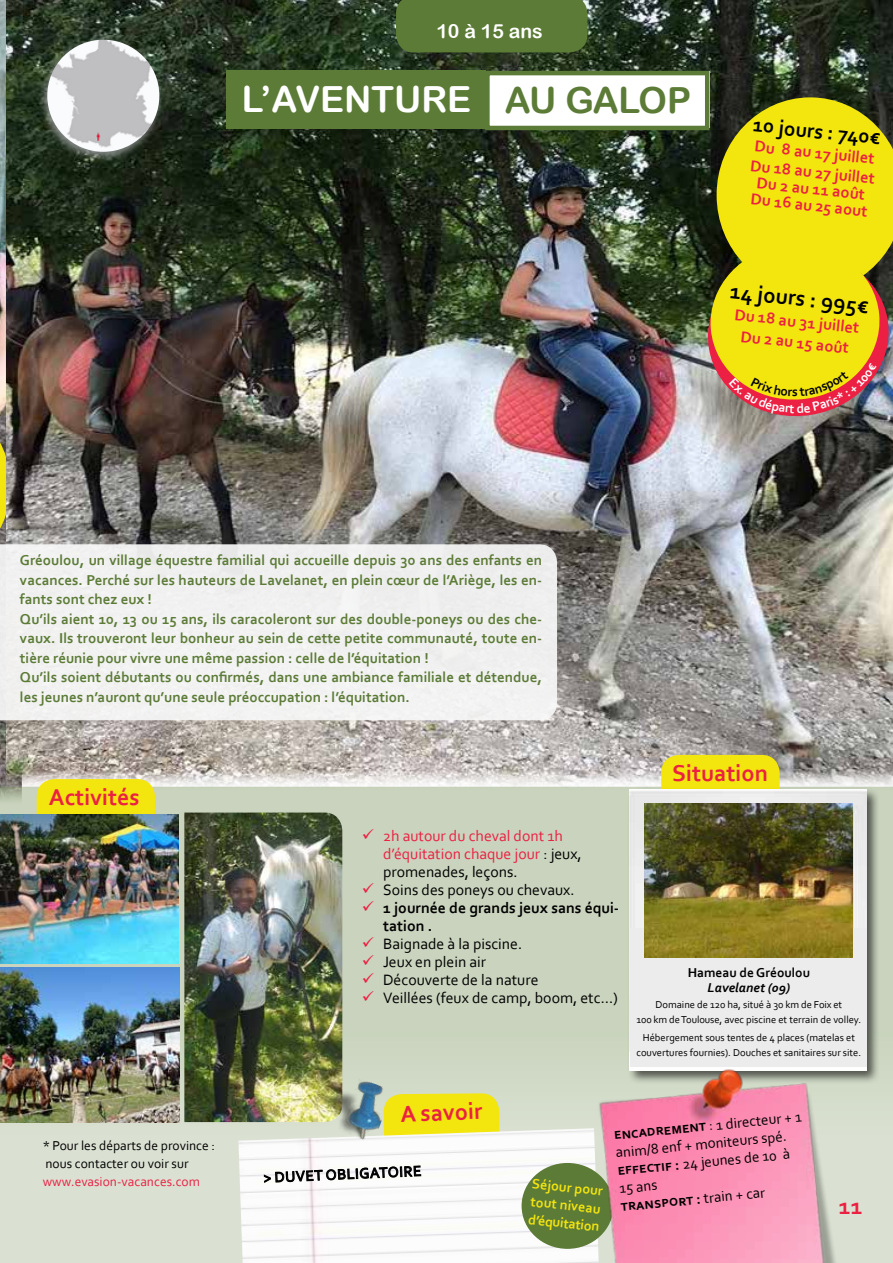
<style>
.page{position:relative;width:893px;height:1263px;background:#fff}
.page>*{position:absolute;margin:0;border:0;box-sizing:border-box;transform-origin:0 0}
.t1{font:36px "Arial Rounded MT Bold";color:#fff}
.t2{font:700 24px "Corbel";color:#eb2043}
.t3{font:700 22.5px "Corbel";color:#000}
.t4{font:700 21px "Corbel";color:#000}
.t5{font:19.5px "Arial Rounded MT Bold";color:#fff}
.t6{font:700 16.5px/19.8px "Corbel";color:#eb2043}
.t7{font:15.75px/18px "Corbel";color:#000}
.t8{font:700 15.75px/18px "Corbel";color:#000}
.t9{font:700 15px/19.5px "Corbel";color:#5c7b37}
.t10{font:15px/17.9px "Corbel";color:#000}
.t11{font:700 14.25px/18px "Corbel";color:#f3e50e;text-align:justify}
.t12{font:13.5px/18px "Corbel";color:#000}
.t13{font:13.5px "Corbel";color:#eb2043}
.t14{font:700 13.5px "Corbel";color:#000}
.t15{font:italic 700 13.5px "Corbel";color:#000}
.t16{font:10.5px/15px "Corbel";color:#000;text-align:center}
.s1{color:#5c7b37}
.s2{color:#eb2043}
.s3{font-weight:700}
</style>
<div class="page">
<img style="left:0;top:0;width:6px;height:787px">
<svg style="left:0;top:392px;width:6px;height:152px"></svg>
<img style="left:6px;top:0;width:887px;height:787px">
<div style="left:0;top:544px;width:557px;height:176px;background:#f1f1f1"></div>
<svg style="left:0;top:787px;width:893px;height:476px;background:#ced7c3"></svg>
<div style="left:486px;top:72px;width:223px;height:56px;background:#fff"></div>
<div style="left:226px;top:71px;width:260px;height:58px;background:#5c7b37"></div>
<div style="left:485px;top:71px;width:224px;height:59px;border:4px solid #5c7b37"></div>
<div style="left:37px;top:779px;width:118px;height:55px;background:#f3e50e;border-radius:18px"></div>
<div style="left:396px;top:0;width:191px;height:52px;background:#5c7b37"></div>
<div style="left:393px;top:1093px;width:107px;height:35px;background:#f3e50e"></div>
<div style="left:661px;top:755px;width:119px;height:54px;background:#f3e50e;border-radius:18px"></div>
<div style="left:627px;top:787px;width:253px;height:297px;background:#000;opacity:.62"></div>
<img style="left:630px;top:790px;width:236px;height:280px">
<img style="left:238px;top:1128px;width:352px;height:135px">
<div style="left:630px;top:928px;width:236px;height:138px;background:#ececed"></div>
<img style="left:0;top:815px;width:179px;height:149px">
<img style="left:0;top:968px;width:179px;height:154px">
<div style="left:522px;top:1164px;width:91px;height:84px;background:#5c7b37;border-radius:50%"></div>
<div style="left:522px;top:1163px;width:91px;height:86px;border:2px solid #5c7b37;border-radius:50%"></div>
<div style="left:37px;top:35px;width:129px;height:129px;background:#aeafb2;opacity:.75"></div>
<img style="left:47px;top:40px;width:112px;height:112px;border-radius:56px">
<img style="left:645px;top:803px;width:208px;height:154px">
<img style="left:184px;top:812px;width:158px;height:310px">
<img style="left:590px;top:1068px;width:250px;height:195px">
<img style="left:315px;top:1069px;width:78px;height:75px">
<svg style="left:264px;top:1165px;width:157px;height:40px"></svg>
<svg style="left:363px;top:829px;width:11px;height:10px"></svg>
<svg style="left:363px;top:883px;width:11px;height:10px"></svg>
<svg style="left:363px;top:901px;width:11px;height:10px"></svg>
<svg style="left:363px;top:937px;width:11px;height:10px"></svg>
<svg style="left:363px;top:955px;width:11px;height:10px"></svg>
<svg style="left:363px;top:973px;width:11px;height:10px"></svg>
<svg style="left:363px;top:991px;width:11px;height:10px"></svg>
<svg style="left:702px;top:97px;width:191px;height:326px;background:#cdb71e"></svg>
<h3 class="t5" style="left:436px;top:19px;width:108px">10 À 15 ANS</h3>
<h1 class="t1" style="left:242px;top:78px;width:451px">L’AVENTURE <span class="s1">AU GALOP</span></h1>
<h3 class="t4" style="left:755px;top:111px;width:129px;rotate:6deg">10 jours : 740€</h3>
<p class="t6" style="left:753px;top:135px;width:127px;rotate:6deg">Du 8 au 17 juillet<br>Du 18 au 27 juillet</p>
<p class="t6" style="left:753px;top:174px;width:119px;line-height:16.5px;rotate:6deg">Du 2 au 11 août<br>Du 16 au 25 aout</p>
<h3 class="t3" style="left:732px;top:277px;width:141px;rotate:6deg">14 jours : 995€</h3>
<p class="t6" style="left:736px;top:304px;width:127px;line-height:21px;text-align:center;rotate:6deg">Du 18 au 31 juillet<br>Du 2 au 15 août</p>
<p class="t14" style="left:792px;top:383px;width:7px">s</p>
<p class="t9" style="left:20px;top:550px;width:524px">Gréoulou, un village équestre familial qui accueille depuis 30 ans des enfants en vacances. Perché sur les hauteurs de Lavelanet, en plein cœur de l’Ariège, les en&shy;fants sont chez eux !<br>Qu’ils aient 10, 13 ou 15 ans, ils caracoleront sur des double-poneys ou des che&shy;vaux. Ils trouveront leur bonheur au sein de cette petite communauté, toute en&shy;tière réunie pour vivre une même passion : celle de l’équitation !<br>Qu’ils soient débutants ou confirmés, dans une ambiance familiale et détendue, les jeunes n’auront qu’une seule préoccupation : l’équitation.</p>
<h2 class="t2" style="left:49px;top:782px;width:92px">Activités</h2>
<p class="t12" style="left:43px;top:1136px;width:174px">* Pour les départs de province : nous contacter ou voir sur</p>
<p class="t13" style="left:43px;top:1173px;width:159px">www.evasion-vacances.com</p>
<h2 class="t2" style="left:672px;top:758px;width:98px">Situation</h2>
<p class="t7" style="left:383px;top:827px;width:200px"><span class="s2">2h autour du cheval dont 1h d’équitation chaque jour</span> : jeux, promenades, leçons.<br>Soins des poneys ou chevaux.</p>
<p class="t8" style="left:383px;top:899px;width:238px">1 journée de grands jeux sans équi&shy;tation .</p>
<p class="t7" style="left:383px;top:935px;width:236px">Baignade à la piscine.<br>Jeux en plein air<br>Découverte de la nature<br>Veillées (feux de camp, boom, etc…)</p>
<p class="t14" style="left:688px;top:964px;width:124px">Hameau de Gréoulou</p>
<p class="t15" style="left:707px;top:979px;width:84px">Lavelanet (09)</p>
<p class="t16" style="left:636px;top:997px;width:226px">Domaine de 120 ha, situé à 30 km de Foix et<br>100 km de Toulouse, avec piscine et terrain de volley.</p>
<p class="t16" style="left:636px;top:1030px;width:226px">Hébergement sous tentes de 4 places (matelas et couvertures fournies). Douches et sanitaires sur site.</p>
<h2 class="t2" style="left:400px;top:1099px;width:84px;rotate:-2deg">A savoir</h2>
<p class="t10" style="left:263px;top:1169px;width:159px;rotate:-3deg">&gt; DUVET OBLIGATOIRE</p>
<p class="t11" style="left:533px;top:1174px;width:73px;rotate:6deg">Séjour pour tout niveau d’équitation</p>
<p class="t10" style="left:612px;top:1126px;width:191px;rotate:-6deg"><span class="s3">encadr ement</span> : 1 directeur + 1 anim/8 enf + moniteurs spé. <span class="s3">effectif :</span> 24 jeunes de 10 à<br>15 ans<br><span class="s3">tr anspor t :</span> train + car</p>
<h2 class="t2" style="left:839px;top:1191px;width:25px">11</h2>
</div>
